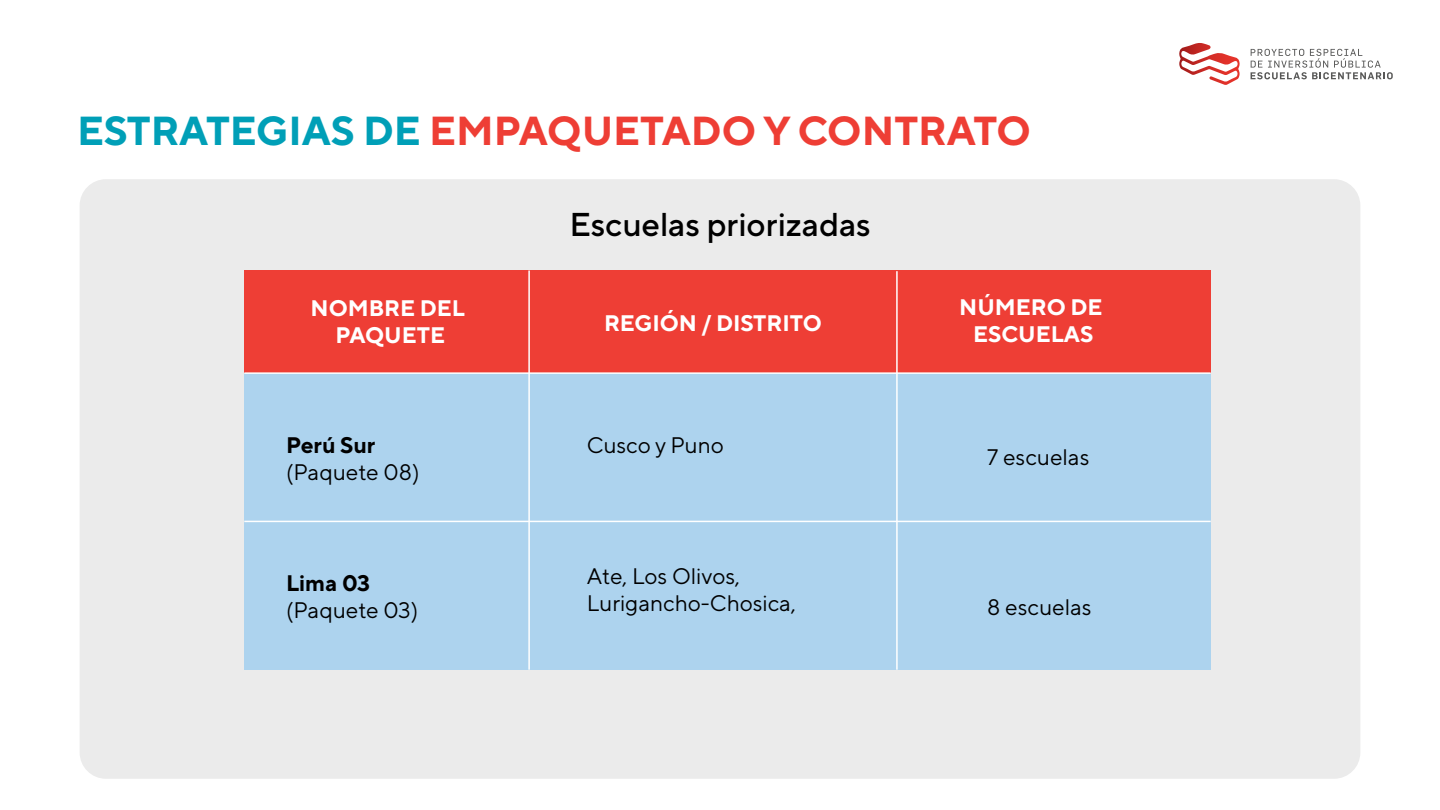
<style>
.page{position:relative;width:1440px;height:810px;background:#fff}
.page>*{position:absolute;margin:0;border:0;box-sizing:border-box;transform-origin:0 0}
.t1{font:700 40.5px "TT Norms Pro";color:#ee3e35}
.t2{font:500 33px "TT Norms Pro";color:#000}
.t3{font:22.5px/27px "TT Norms Pro";color:#000}
.t4{font:700 22.5px/27px "TT Norms Pro";color:#fff;text-align:center}
.t5{font:700 22.5px "TT Norms Pro";color:#000}
.s1{color:#009fb7}
</style>
<div class="page">
<div style="left:80px;top:179px;width:1280px;height:600px;background:#ebebeb;border-radius:26px"></div>
<div style="left:244px;top:271px;width:967px;height:102px;background:#ee3e35"></div>
<div style="left:244px;top:373px;width:967px;height:297px;background:#add3ee"></div>
<hr style="left:244px;top:372px;width:967px;height:2px;background:#fff">
<hr style="left:528px;top:271px;width:2px;height:399px;background:#fff">
<hr style="left:896px;top:271px;width:2px;height:399px;background:#fff">
<hr style="left:244px;top:521px;width:967px;height:1px;background:#fff">
<svg style="left:1251px;top:49px;width:142px;height:30px"></svg>
<svg style="left:1179px;top:43px;width:61px;height:42px"></svg>
<h1 class="t1" style="left:77px;top:104px;width:956px"><span class="s1">ESTRATEGIAS DE</span> EMPAQUETADO Y CONTRATO</h1>
<h2 class="t2" style="left:569px;top:203px;width:303px">Escuelas priorizadas</h2>
<p class="t4" style="left:311px;top:293px;width:156px">NOMBRE DEL<br>PAQUETE</p>
<p class="t4" style="left:604px;top:309px;width:219px">REGIÓN / DISTRITO</p>
<p class="t5" style="left:286px;top:430px;width:91px">Perú Sur</p>
<p class="t3" style="left:286px;top:458px;width:135px">(Paquete 08)</p>
<p class="t5" style="left:286px;top:569px;width:85px">Lima 03</p>
<p class="t3" style="left:286px;top:596px;width:134px">(Paquete 03)</p>
<p class="t3" style="left:587px;top:431px;width:139px">Cusco y Puno</p>
<p class="t3" style="left:587px;top:562px;width:211px">Ate, Los Olivos,<br>Lurigancho-Chosica,</p>
<p class="t4" style="left:959px;top:293px;width:145px">NÚMERO DE<br>ESCUELAS</p>
<p class="t3" style="left:987px;top:443px;width:104px">7 escuelas</p>
<p class="t3" style="left:987px;top:593px;width:106px">8 escuelas</p>
</div>
